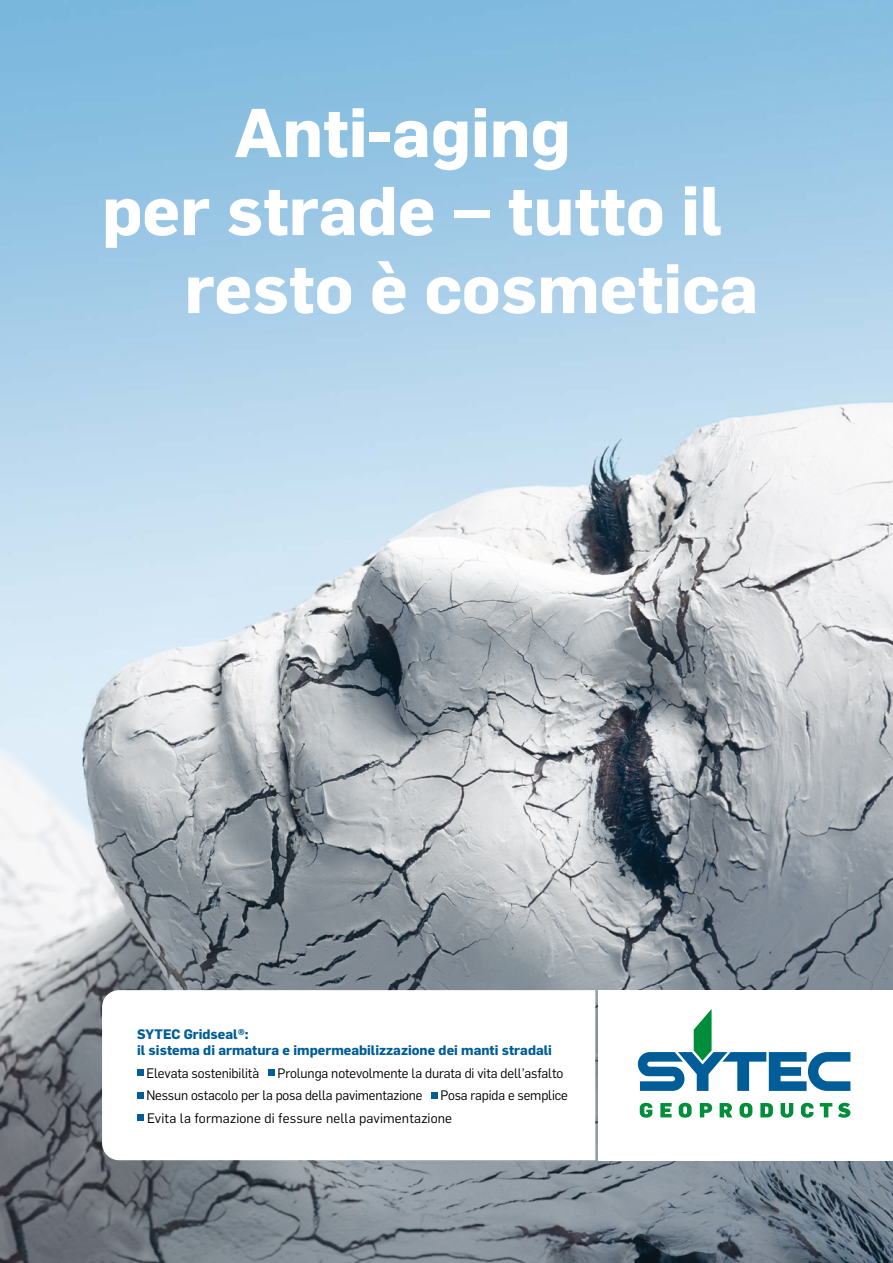
<style>
.page{position:relative;width:893px;height:1263px;background:#fff}
.page>*{position:absolute;margin:0;border:0;box-sizing:border-box;transform-origin:0 0}
.t1{font:700 67.5px/78px "Flama";color:#fff}
.Aufzählung_Titelseit{font:13.5px "Flama";letter-spacing:-.01em;color:#000}
.Aufzählung_Titelseit-2{font:700 13.5px/16.5px "Flama";color:#005d97}
.Aufzählung_Titelseit-3{font:13.5px "Flama";letter-spacing:.01em;color:#000}
</style>
<div class="page">
<img style="left:0;top:0;width:893px;height:1263px">
<svg style="left:102px;top:990px;width:493px;height:170px"></svg>
<div style="left:598px;top:990px;width:295px;height:170px;background:#fff"></div>
<svg style="left:640px;top:1103px;width:12px;height:15px"></svg>
<svg style="left:660px;top:1103px;width:12px;height:14px"></svg>
<svg style="left:679px;top:1103px;width:13px;height:15px"></svg>
<svg style="left:700px;top:1103px;width:12px;height:14px"></svg>
<svg style="left:720px;top:1103px;width:12px;height:14px"></svg>
<svg style="left:739px;top:1103px;width:13px;height:15px"></svg>
<svg style="left:760px;top:1103px;width:13px;height:14px"></svg>
<svg style="left:781px;top:1103px;width:12px;height:15px"></svg>
<svg style="left:801px;top:1103px;width:12px;height:15px"></svg>
<svg style="left:820px;top:1103px;width:12px;height:14px"></svg>
<svg style="left:838px;top:1103px;width:12px;height:15px"></svg>
<svg style="left:638px;top:1009px;width:212px;height:82px"></svg>
<div style="left:137px;top:1070px;width:7px;height:6px;background:#005d97"></div>
<div style="left:268px;top:1070px;width:7px;height:6px;background:#005d97"></div>
<div style="left:137px;top:1092px;width:7px;height:6px;background:#005d97"></div>
<div style="left:431px;top:1092px;width:7px;height:6px;background:#005d97"></div>
<div style="left:137px;top:1115px;width:7px;height:6px;background:#005d97"></div>
<p class="t1" style="left:234px;top:92px;width:338px">Anti-aging</p>
<p class="t1" style="left:185px;top:170px;width:575px;text-indent:-83px">per strade – tutto il resto è cosmetica</p>
<p class="Aufzählung_Titelseit-2" style="left:137px;top:1025px;width:416px">SYTEC Gridseal®:<br>il sistema di armatura e impermeabilizzazione dei manti stradali</p>
<p class="Aufzählung_Titelseit" style="left:146px;top:1065px;width:114px">Elevata sostenibilità</p>
<p class="Aufzählung_Titelseit" style="left:277px;top:1065px;width:287px">Prolunga notevolmente la durata di vita dell’asfalto</p>
<p class="Aufzählung_Titelseit" style="left:146px;top:1087px;width:277px">Nessun ostacolo per la posa della pavimentazione</p>
<p class="Aufzählung_Titelseit" style="left:441px;top:1087px;width:129px">Posa rapida e semplice</p>
<p class="Aufzählung_Titelseit-3" style="left:147px;top:1110px;width:307px">Evita la formazione di fessure nella pavimentazione</p>
</div>
